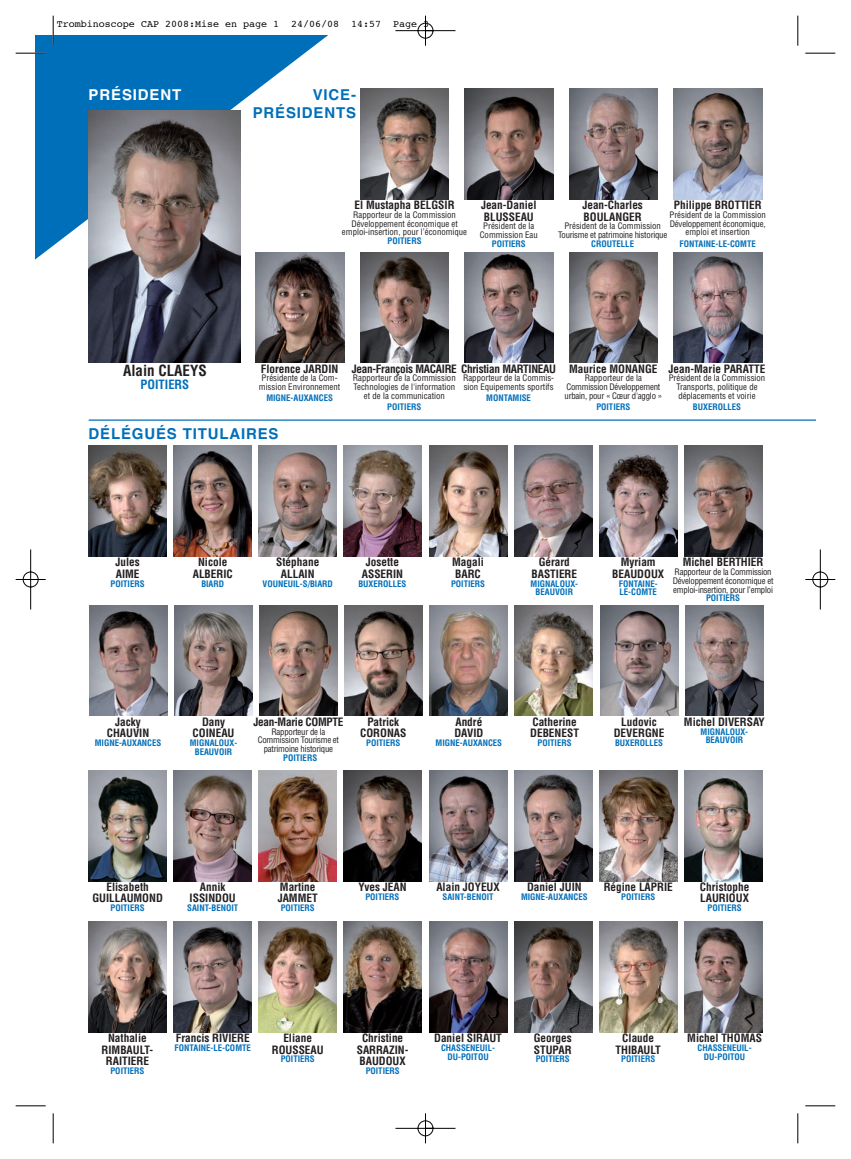
<style>
.page{position:relative;width:851px;height:1159px;background:#fff}
.page>*{position:absolute;margin:0;border:0;box-sizing:border-box;transform-origin:0 0}
.t1{font:700 15px/18px "Helvetica";letter-spacing:.055em;color:#006fba;text-align:right}
.t2{font:700 condensed 15px "Helvetica";color:#231f20}
.t3{font:700 15px "Helvetica";letter-spacing:.055em;color:#fff}
.t4{font:700 condensed 12.5px "Helvetica";color:#006fba}
.t5{font:700 condensed 11.25px/11.5px "Helvetica";color:#231f20;text-align:center}
.t6{font:700 condensed 11.25px "Helvetica";letter-spacing:-.025em;color:#231f20}
.t7{font:10px "Courier";color:#000}
.t8{font:700 condensed 8.75px/8.8px "Helvetica";color:#006fba;text-align:center}
.t9{font:condensed 8.75px/8.8px "Helvetica";color:#231f20;text-align:center}
.t10{font:condensed 8.75px/8.8px "Helvetica";letter-spacing:-.025em;color:#231f20;text-align:center}
</style>
<div class="page">
<img style="left:15px;top:15px;width:820px;height:1128px">
<p class="t7" style="left:57px;top:19px;width:373px">Trombinoscope CAP 2008:Mise en page 1 24/06/08 14:57 Page 3</p>
<h1 class="t3" style="left:89px;top:89px;width:94px">PRÉSIDENT</h1>
<h1 class="t2" style="left:123px;top:365px;width:85px">Alain CLAEYS</h1>
<p class="t4" style="left:140px;top:379px;width:50px">POITIERS</p>
<h1 class="t1" style="left:253px;top:87px;width:105px">VICE-<br>PRÉSIDENTS</h1>
<p class="t5" style="left:354px;top:200px;width:101px">El Mustapha BELGSIR</p>
<p class="t9" style="left:342px;top:211px;width:127px">Rapporteur de la Commission<br>Développement économique et emploi-insertion, pour l’économique</p>
<p class="t8" style="left:387px;top:237px;width:35px">POITIERS</p>
<p class="t5" style="left:481px;top:200px;width:57px;text-align:left">Jean-Daniel<br>BLUSSEAU</p>
<p class="t9" style="left:479px;top:222px;width:60px">Président de la<br>Commission Eau</p>
<p class="t8" style="left:491px;top:240px;width:35px">POITIERS</p>
<p class="t5" style="left:582px;top:200px;width:62px;text-align:left">Jean-Charles<br>BOULANGER</p>
<p class="t10" style="left:558px;top:222px;width:111px">Président de la Commission<br>Tourisme et patrimoine historique</p>
<p class="t8" style="left:591px;top:240px;width:44px">CROUTELLE</p>
<p class="t5" style="left:673px;top:200px;width:89px">Philippe BROTTIER</p>
<p class="t9" style="left:669px;top:211px;width:98px">Président de la Commission<br>Développement économique, emploi et insertion</p>
<p class="t8" style="left:679px;top:240px;width:78px">FONTAINE-LE-COMTE</p>
<p class="t5" style="left:261px;top:363px;width:79px">Florence JARDIN</p>
<p class="t9" style="left:259px;top:374px;width:83px">Présidente de la Com&shy;mission Environnement</p>
<p class="t8" style="left:266px;top:394px;width:68px">MIGNE-AUXANCES</p>
<p class="t6" style="left:351px;top:364px;width:206px">Jean-François MACAIRE Christian MARTINEAU</p>
<p class="t9" style="left:353px;top:374px;width:104px">Rapporteur de la Commission<br>Technologies de l'information et de Ia communication</p>
<p class="t8" style="left:387px;top:403px;width:35px">POITIERS</p>
<p class="t9" style="left:463px;top:374px;width:93px;text-align:left">Rapporteur de la Commis&shy;sion Equipements sportifs</p>
<p class="t8" style="left:486px;top:394px;width:46px">MONTAMISE</p>
<p class="t5" style="left:569px;top:363px;width:90px">Maurice MONANGE</p>
<p class="t10" style="left:564px;top:374px;width:99px">Rapporteur de la<br>Commission Développement urbain, pour « Cœur d'agglo »</p>
<p class="t8" style="left:596px;top:403px;width:35px">POITIERS</p>
<p class="t5" style="left:668px;top:363px;width:98px">Jean-Marie PARATTE</p>
<p class="t9" style="left:668px;top:374px;width:98px">Président de la Commission<br>Transports, politique de déplacements et voirie</p>
<p class="t8" style="left:692px;top:403px;width:50px">BUXEROLLES</p>
<h1 class="t1" style="left:89px;top:426px;width:191px">DÉLÉGUÉS TITULAIRES</h1>
<p class="t5" style="left:115px;top:557px;width:26px;text-align:left">Jules<br>AIME</p>
<p class="t8" style="left:111px;top:580px;width:35px">POITIERS</p>
<p class="t5" style="left:193px;top:557px;width:41px">Nicole<br>ALBERIC</p>
<p class="t8" style="left:201px;top:580px;width:24px">BIARD</p>
<p class="t5" style="left:276px;top:557px;width:45px">Stéphane<br>ALLAIN</p>
<p class="t8" style="left:262px;top:580px;width:72px">VOUNEUIL-S/BIARD</p>
<p class="t5" style="left:362px;top:557px;width:43px">Josette<br>ASSERIN</p>
<p class="t8" style="left:358px;top:580px;width:50px">BUXEROLLES</p>
<p class="t5" style="left:452px;top:557px;width:33px;text-align:left">Magali<br>BARC</p>
<p class="t8" style="left:451px;top:580px;width:35px">POITIERS</p>
<p class="t5" style="left:531px;top:557px;width:47px">Gérard<br>BASTIERE</p>
<p class="t8" style="left:530px;top:580px;width:49px">MIGNALOUX-<br>BEAUVOIR</p>
<p class="t5" style="left:612px;top:557px;width:53px">Myriam<br>BEAUDOUX</p>
<p class="t8" style="left:618px;top:580px;width:40px;text-align:left">FONTAINE-<br>LE-COMTE</p>
<p class="t5" style="left:682px;top:557px;width:82px">Michel BERTHIER</p>
<p class="t10" style="left:672px;top:568px;width:102px;text-align:left">Rapporteur de la Commission<br>Développement économique et emploi-insertion, pour l’emploi</p>
<p class="t8" style="left:706px;top:594px;width:35px">POITIERS</p>
<p class="t5" style="left:107px;top:717px;width:44px">Jacky<br>CHAUVIN</p>
<p class="t8" style="left:95px;top:739px;width:68px">MIGNE-AUXANCES</p>
<p class="t5" style="left:193px;top:717px;width:43px">Dany<br>COINEAU</p>
<p class="t8" style="left:190px;top:739px;width:49px">MIGNALOUX-<br>BEAUVOIR</p>
<p class="t6" style="left:253px;top:717px;width:92px">Jean-Marie COMPTE</p>
<p class="t10" style="left:258px;top:728px;width:83px">Rapporteur de la<br>Commission Tourisme et patrimoine historique</p>
<p class="t8" style="left:283px;top:754px;width:35px">POITIERS</p>
<p class="t5" style="left:360px;top:717px;width:48px">Patrick<br>CORONAS</p>
<p class="t8" style="left:366px;top:739px;width:35px">POITIERS</p>
<p class="t5" style="left:454px;top:717px;width:30px;text-align:left">André<br>DAVID</p>
<p class="t8" style="left:435px;top:739px;width:68px">MIGNE-AUXANCES</p>
<p class="t5" style="left:530px;top:717px;width:50px;text-align:left">Catherine<br>DEBENEST</p>
<p class="t8" style="left:537px;top:739px;width:35px">POITIERS</p>
<p class="t5" style="left:613px;top:717px;width:52px">Ludovic<br>DEVERGNE</p>
<p class="t8" style="left:615px;top:739px;width:50px">BUXEROLLES</p>
<p class="t5" style="left:683px;top:717px;width:82px">Michel DIVERSAY</p>
<p class="t8" style="left:700px;top:728px;width:49px">MIGNALOUX-<br>BEAUVOIR</p>
<p class="t5" style="left:92px;top:882px;width:72px">Elisabeth<br>GUILLAUMOND</p>
<p class="t8" style="left:111px;top:904px;width:35px">POITIERS</p>
<p class="t5" style="left:190px;top:882px;width:48px">Annik<br>ISSINDOU</p>
<p class="t8" style="left:187px;top:904px;width:52px">SAINT-BENOIT</p>
<p class="t5" style="left:278px;top:882px;width:41px;text-align:left">Martine<br>JAMMET</p>
<p class="t8" style="left:281px;top:904px;width:35px">POITIERS</p>
<p class="t5" style="left:358px;top:882px;width:50px">Yves JEAN</p>
<p class="t8" style="left:365px;top:893px;width:35px">POITIERS</p>
<p class="t5" style="left:436px;top:882px;width:65px">Alain JOYEUX</p>
<p class="t8" style="left:442px;top:893px;width:52px">SAINT-BENOIT</p>
<p class="t5" style="left:527px;top:882px;width:56px">Daniel JUIN</p>
<p class="t8" style="left:521px;top:893px;width:68px">MIGNE-AUXANCES</p>
<p class="t5" style="left:603px;top:882px;width:71px">Régine LAPRIE</p>
<p class="t8" style="left:621px;top:893px;width:35px">POITIERS</p>
<p class="t5" style="left:699px;top:882px;width:51px;text-align:left">Christophe<br>LAURIOUX</p>
<p class="t8" style="left:707px;top:904px;width:35px">POITIERS</p>
<p class="t5" style="left:102px;top:1033px;width:53px">Nathalie<br>RIMBAULT-<br>RAITIERE</p>
<p class="t8" style="left:110px;top:1067px;width:35px">POITIERS</p>
<p class="t5" style="left:176px;top:1033px;width:75px">Francis RIVIERE</p>
<p class="t8" style="left:174px;top:1044px;width:78px">FONTAINE-LE-COMTE</p>
<p class="t5" style="left:272px;top:1033px;width:53px">Eliane<br>ROUSSEAU</p>
<p class="t8" style="left:281px;top:1055px;width:35px">POITIERS</p>
<p class="t5" style="left:357px;top:1033px;width:53px">Christine<br>SARRAZIN-<br>BAUDOUX</p>
<p class="t8" style="left:365px;top:1067px;width:35px">POITIERS</p>
<p class="t5" style="left:434px;top:1033px;width:69px">Daniel SIRAUT</p>
<p class="t8" style="left:441px;top:1044px;width:55px">CHASSENEUIL-<br>DU-POITOU</p>
<p class="t5" style="left:533px;top:1033px;width:40px;text-align:left">Georges<br>STUPAR</p>
<p class="t8" style="left:535px;top:1055px;width:35px">POITIERS</p>
<p class="t5" style="left:615px;top:1033px;width:47px">Claude<br>THIBAULT</p>
<p class="t8" style="left:621px;top:1055px;width:35px">POITIERS</p>
<p class="t5" style="left:687px;top:1033px;width:76px">Michel THOMAS</p>
<p class="t8" style="left:697px;top:1044px;width:55px">CHASSENEUIL-<br>DU-POITOU</p>
</div>
